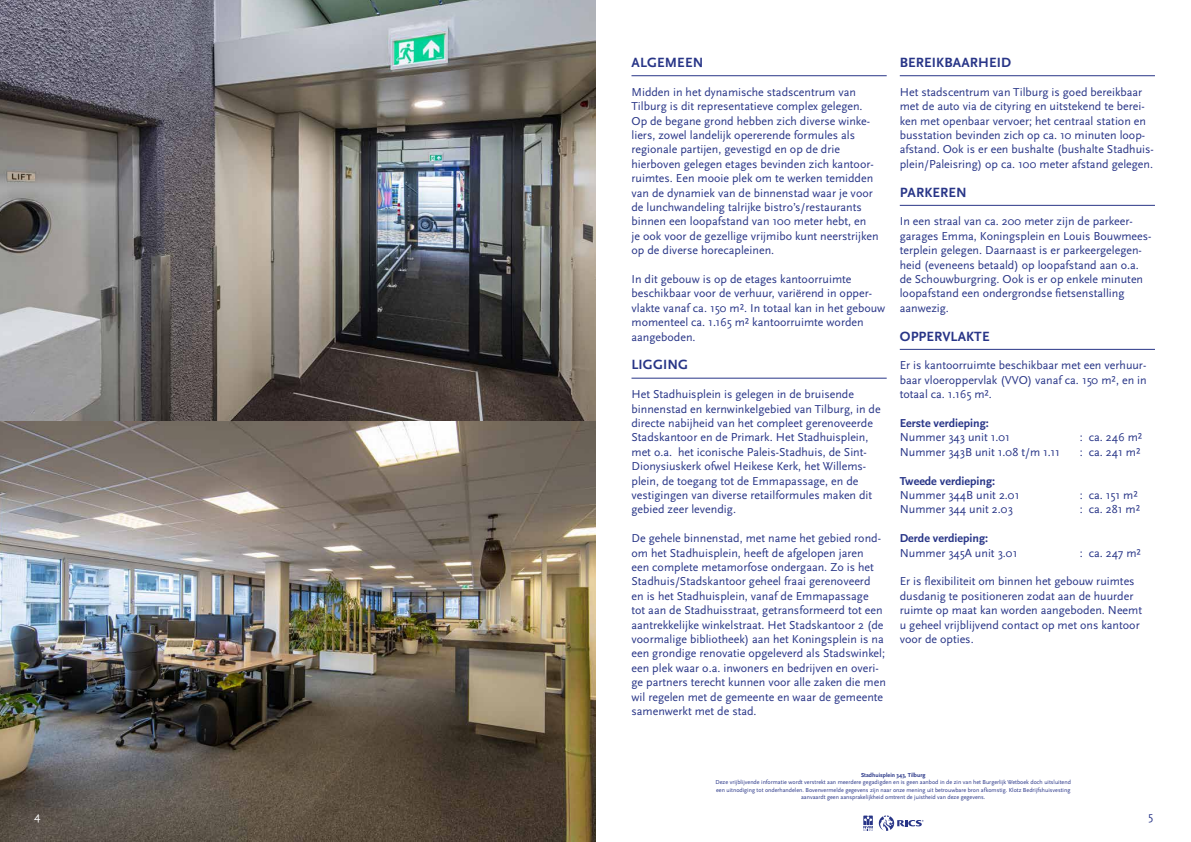
<style>
.page{position:relative;width:1191px;height:842px;background:#fff}
.page>*{position:absolute;margin:0;border:0;box-sizing:border-box;transform-origin:0 0}
.t1{font:700 14px "Scala Sans Pro";letter-spacing:.01em;color:#283587}
.t2{font:12px/14.4px "Scala Sans Pro";color:#283587}
.t3{font:700 12px "Scala Sans Pro";color:#283587}
.t4{font:12px "Scala Sans Pro";color:#fff}
.t5{font:6px/7.2px "Scala Sans Pro";color:#283587;text-align:center}
.t6{font:700 6px "Scala Sans Pro";color:#283587}
</style>
<div class="page">
<svg style="left:863px;top:815px;width:60px;height:16px"></svg>
<img style="left:0;top:0;width:595px;height:842px">
<hr style="left:631px;top:75px;width:255px;height:1px;background:#283587">
<hr style="left:631px;top:378px;width:255px;height:1px;background:#283587">
<hr style="left:899px;top:75px;width:256px;height:1px;background:#283587">
<hr style="left:899px;top:205px;width:256px;height:1px;background:#283587">
<hr style="left:899px;top:349px;width:256px;height:1px;background:#283587">
<p class="t1" style="left:631px;top:54px;width:73px">ALGEMEEN</p>
<p class="t2" style="left:631px;top:85px;width:249px">Midden in het dynamische stadscentrum van Tilburg is dit representatieve complex gelegen.<br>Op de begane grond hebben zich diverse winke&shy;liers, zowel landelijk opererende formules als regionale partijen, gevestigd en op de drie hierboven gelegen etages bevinden zich kantoor&shy;ruimtes. Een mooie plek om te werken temidden van de dynamiek van de binnenstad waar je voor de lunchwandeling talrijke bistro’s/restaurants binnen een loopafstand van 100 meter hebt, en<br>je ook voor de gezellige vrijmibo kunt neerstrijken op de diverse horecapleinen.</p>
<p class="t2" style="left:631px;top:272px;width:255px">In dit gebouw is op de etages kantoorruimte beschikbaar voor de verhuur, variërend in opper&shy;vlakte vanaf ca. 150 m². In totaal kan in het gebouw momenteel ca. 1.165 m² kantoorruimte worden aangeboden.</p>
<p class="t1" style="left:631px;top:357px;width:58px">LIGGING</p>
<p class="t2" style="left:631px;top:387px;width:251px">Het Stadhuisplein is gelegen in de bruisende binnenstad en kernwinkelgebied van Tilburg, in de directe nabijheid van het compleet gerenoveerde Stadskantoor en de Primark. Het Stadhuisplein, met o.a. het iconische Paleis-Stadhuis, de Sint-Dionysiuskerk ofwel Heikese Kerk, het Willems&shy;plein, de toegang tot de Emmapassage, en de vestigingen van diverse retailformules maken dit gebied zeer levendig.</p>
<p class="t2" style="left:631px;top:531px;width:256px">De gehele binnenstad, met name het gebied rond&shy;om het Stadhuisplein, heeft de afgelopen jaren<br>een complete metamorfose ondergaan. Zo is het Stadhuis/Stadskantoor geheel fraai gerenoveerd<br>en is het Stadhuisplein, vanaf de Emmapassage<br>tot aan de Stadhuisstraat, getransformeerd tot een aantrekkelijke winkelstraat. Het Stadskantoor 2 (de voormalige bibliotheek) aan het Koningsplein is na een grondige renovatie opgeleverd als Stadswinkel; een plek waar o.a. inwoners en bedrijven en overi&shy;ge partners terecht kunnen voor alle zaken die men wil regelen met de gemeente en waar de gemeente samenwerkt met de stad.</p>
<p class="t1" style="left:900px;top:54px;width:113px">BEREIKBAARHEID</p>
<p class="t2" style="left:899px;top:85px;width:255px">Het stadscentrum van Tilburg is goed bereikbaar met de auto via de cityring en uitstekend te berei&shy;ken met openbaar vervoer; het centraal station en busstation bevinden zich op ca. 10 minuten loop&shy;afstand. Ook is er een bushalte (bushalte Stadhuis&shy;plein/Paleisring) op ca. 100 meter afstand gelegen.</p>
<p class="t1" style="left:900px;top:184px;width:69px">PARKEREN</p>
<p class="t2" style="left:899px;top:214px;width:253px">In een straal van ca. 200 meter zijn de parkeer&shy;garages Emma, Koningsplein en Louis Bouwmees&shy;terplein gelegen. Daarnaast is er parkeergelegen&shy;heid (eveneens betaald) op loopafstand aan o.a. de Schouwburgring. Ook is er op enkele minuten loopafstand een ondergrondse fietsenstalling aanwezig.</p>
<p class="t1" style="left:900px;top:328px;width:91px">OPPERVLAKTE</p>
<p class="t2" style="left:899px;top:358px;width:248px;text-align:justify">Er is kantoorruimte beschikbaar met een verhuur&shy;baar vloeroppervlak (VVO) vanaf ca. 150 m², en in totaal ca. 1.165 m².</p>
<p class="t3" style="left:899px;top:416px;width:91px">Eerste verdieping:</p>
<p class="t2" style="left:899px;top:430px;width:112px">Nummer 343 unit 1.01</p>
<p class="t2" style="left:1079px;top:430px;width:64px">: ca. 246 m²</p>
<p class="t2" style="left:899px;top:445px;width:161px">Nummer 343B unit 1.08 t/m 1.11</p>
<p class="t2" style="left:1079px;top:445px;width:62px">: ca. 241 m²</p>
<p class="t3" style="left:899px;top:474px;width:97px">Tweede verdieping:</p>
<p class="t2" style="left:899px;top:488px;width:121px">Nummer 344B unit 2.01</p>
<p class="t2" style="left:1079px;top:488px;width:59px">: ca. 151 m²</p>
<p class="t2" style="left:899px;top:502px;width:115px">Nummer 344 unit 2.03</p>
<p class="t2" style="left:1079px;top:502px;width:62px">: ca. 281 m²</p>
<p class="t3" style="left:899px;top:531px;width:90px">Derde verdieping:</p>
<p class="t2" style="left:899px;top:546px;width:119px">Nummer 345A unit 3.01</p>
<p class="t2" style="left:1079px;top:546px;width:63px">: ca. 247 m²</p>
<p class="t2" style="left:899px;top:574px;width:244px">Er is flexibiliteit om binnen het gebouw ruimtes dusdanig te positioneren zodat aan de huurder ruimte op maat kan worden aangeboden. Neemt u geheel vrijblijvend contact op met ons kantoor voor de opties.</p>
<p class="t6" style="left:861px;top:772px;width:66px">Stadhuisplein 343, Tilburg</p>
<p class="t5" style="left:715px;top:779px;width:357px">Deze vrijblijvende informatie wordt verstrekt aan meerdere gegadigden en is geen aanbod in de zin van het Burgerlijk Wetboek doch uitsluitend een uitnodiging tot onderhandelen. Bovenvermelde gegevens zijn naar onze mening uit betrouwbare bron afkomstig. Klotz Bedrijfshuisvesting aanvaardt geen aansprakelijkheid omtrent de juistheid van deze gegevens.</p>
<p class="t4" style="left:34px;top:809px;width:8px">4</p>
<p class="t2" style="left:1148px;top:808px;width:6px">5</p>
</div>
